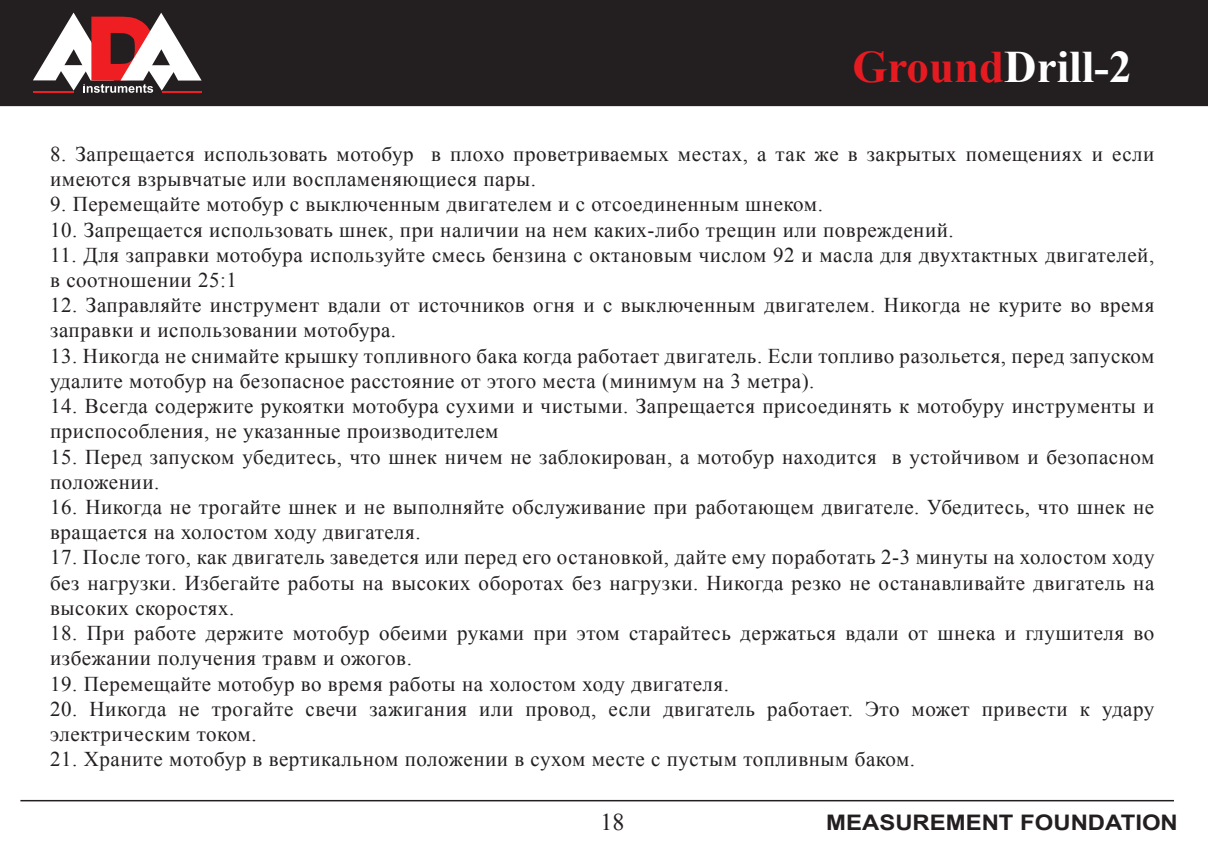
<style>
.page{position:relative;width:1208px;height:851px;background:#fff}
.page>*{position:absolute;margin:0;border:0;box-sizing:border-box;transform-origin:0 0}
.t1{font:700 45px "Times New Roman";color:#fff}
.t2{font:24px "Times New Roman";color:#231f20}
.t3{font:700 21.3px "Arial";color:#231f20;scale:1.12 1}
.t4{font:21px/25.2px "Times New Roman";letter-spacing:.025em;color:#231f20}
.s1{color:#e51b21}
</style>
<div class="page">
<div style="left:0;top:0;width:1207px;height:106px;background:#231f20"></div>
<svg style="left:33px;top:13px;width:169px;height:80px"></svg>
<hr style="left:33px;top:91px;width:41px;height:1px;background:#ee1e23">
<hr style="left:162px;top:91px;width:40px;height:2px;background:#ee1e23">
<hr style="left:20px;top:799px;width:1154px;height:2px;background:#231f20">
<svg style="left:1207px;top:0;width:1px;height:106px"></svg>
<h1 class="t1" style="left:852px;top:35px;width:281px"><span class="s1">Ground</span>Drill-2</h1>
<p class="t4" style="left:50px;top:141px;width:1105px">8. Запрещается использовать мотобур в плохо проветриваемых местах, а так же в закрытых помещениях и если имеются взрывчатые или воспламеняющиеся пары.</p>
<p class="t4" style="left:50px;top:191px;width:774px">9. Перемещайте мотобур с выключенным двигателем и с отсоединенным шнеком.</p>
<p class="t4" style="left:50px;top:216px;width:905px">10. Запрещается использовать шнек, при наличии на нем каких-либо трещин или повреждений.</p>
<p class="t4" style="left:50px;top:242px;width:1105px">11. Для заправки мотобура используйте смесь бензина с октановым числом 92 и масла для двухтактных двигателей, в соотношении 25:1</p>
<p class="t4" style="left:50px;top:292px;width:1105px">12. Заправляйте инструмент вдали от источников огня и с выключенным двигателем. Никогда не курите во время заправки и использовании мотобура.</p>
<p class="t4" style="left:50px;top:342px;width:1105px">13. Никогда не снимайте крышку топливного бака когда работает двигатель. Если топливо разольется, перед запуском удалите мотобур на безопасное расстояние от этого места (минимум на 3 метра).</p>
<p class="t4" style="left:50px;top:393px;width:1105px">14. Всегда содержите рукоятки мотобура сухими и чистыми. Запрещается присоединять к мотобуру инструменты и приспособления, не указанные производителем</p>
<p class="t4" style="left:50px;top:443px;width:1105px">15. Перед запуском убедитесь, что шнек ничем не заблокирован, а мотобур находится в устойчивом и безопасном положении.</p>
<p class="t4" style="left:50px;top:494px;width:1105px">16. Никогда не трогайте шнек и не выполняйте обслуживание при работающем двигателе. Убедитесь, что шнек не вращается на холостом ходу двигателя.</p>
<p class="t4" style="left:50px;top:544px;width:1105px;text-align:justify">17. После того, как двигатель заведется или перед его остановкой, дайте ему поработать 2-3 минуты на холостом ходу без нагрузки. Избегайте работы на высоких оборотах без нагрузки. Никогда резко не останавливайте двигатель на высоких скоростях.</p>
<p class="t4" style="left:50px;top:620px;width:1105px">18. При работе держите мотобур обеими руками при этом старайтесь держаться вдали от шнека и глушителя во избежании получения травм и ожогов.</p>
<p class="t4" style="left:50px;top:670px;width:680px">19. Перемещайте мотобур во время работы на холостом ходу двигателя.</p>
<p class="t4" style="left:50px;top:695px;width:1105px">20. Никогда не трогайте свечи зажигания или провод, если двигатель работает. Это может привести к удару электрическим током.</p>
<p class="t4" style="left:50px;top:746px;width:866px">21. Храните мотобур в вертикальном положении в сухом месте с пустым топливным баком.</p>
<p class="t2" style="left:600px;top:805px;width:25px">18</p>
<p class="t3" style="left:826px;top:808px;width:315px">MEASUREMENT FOUNDATION</p>
</div>
